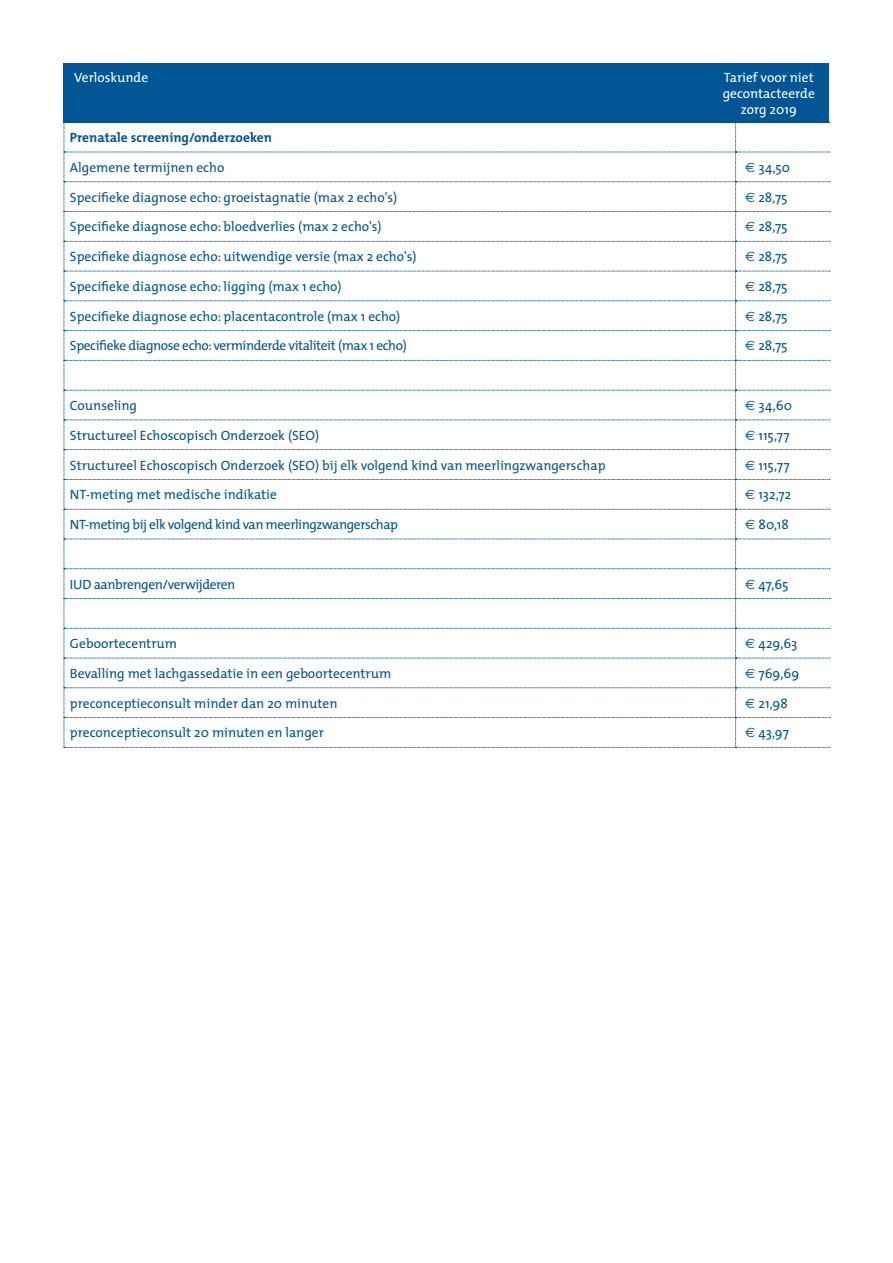
<style>
.page{position:relative;width:893px;height:1263px;background:#fff}
.page>*{position:absolute;margin:0;border:0;box-sizing:border-box;transform-origin:0 0}
.t1{font:13.5px "The Mix";color:#005595}
.t2{font:13.5px "The Mix";letter-spacing:-.03em;color:#005595}
.t3{font:13.5px/16.2px "The Mix";color:#fff;text-align:center}
.t4{font:700 13.5px "The Mix";color:#005595}
.s1{font-family:"Euro Sans"}
</style>
<div class="page">
<svg style="left:64px;top:122px;width:766px;height:626px"></svg>
<div style="left:64px;top:64px;width:765px;height:59px;background:#005595"></div>
<p class="t3" style="left:74px;top:69px;width:75px">Verloskunde</p>
<p class="t3" style="left:723px;top:69px;width:94px">Tarief voor niet gecontacteerde zorg 2019</p>
<p class="t4" style="left:70px;top:126px;width:203px">Prenatale screening/onderzoeken</p>
<p class="t1" style="left:70px;top:156px;width:156px">Algemene termijnen echo</p>
<p class="t1" style="left:745px;top:156px;width:46px"><span class="s1">€</span> 34,50</p>
<p class="t1" style="left:70px;top:186px;width:329px">Specifieke diagnose echo: groeistagnatie (max 2 echo's)</p>
<p class="t1" style="left:745px;top:186px;width:44px"><span class="s1">€</span> 28,75</p>
<p class="t1" style="left:70px;top:216px;width:313px">Specifieke diagnose echo: bloedverlies (max 2 echo's)</p>
<p class="t1" style="left:745px;top:216px;width:44px"><span class="s1">€</span> 28,75</p>
<p class="t1" style="left:70px;top:245px;width:348px">Specifieke diagnose echo: uitwendige versie (max 2 echo's)</p>
<p class="t1" style="left:745px;top:245px;width:44px"><span class="s1">€</span> 28,75</p>
<p class="t1" style="left:70px;top:275px;width:273px">Specifieke diagnose echo: ligging (max 1 echo)</p>
<p class="t1" style="left:745px;top:275px;width:44px"><span class="s1">€</span> 28,75</p>
<p class="t1" style="left:70px;top:305px;width:332px">Specifieke diagnose echo: placentacontrole (max 1 echo)</p>
<p class="t1" style="left:745px;top:305px;width:44px"><span class="s1">€</span> 28,75</p>
<p class="t2" style="left:70px;top:335px;width:338px">Specifieke diagnose echo: verminderde vitaliteit (max 1 echo)</p>
<p class="t1" style="left:745px;top:335px;width:44px"><span class="s1">€</span> 28,75</p>
<p class="t1" style="left:70px;top:394px;width:69px">Counseling</p>
<p class="t1" style="left:745px;top:394px;width:49px"><span class="s1">€</span> 34,60</p>
<p class="t1" style="left:70px;top:424px;width:251px">Structureel Echoscopisch Onderzoek (SEO)</p>
<p class="t1" style="left:745px;top:424px;width:46px"><span class="s1">€</span> 115,77</p>
<p class="t1" style="left:70px;top:454px;width:537px">Structureel Echoscopisch Onderzoek (SEO) bij elk volgend kind van meerlingzwangerschap</p>
<p class="t1" style="left:745px;top:454px;width:46px"><span class="s1">€</span> 115,77</p>
<p class="t1" style="left:70px;top:483px;width:209px">NT-meting met medische indikatie</p>
<p class="t1" style="left:745px;top:483px;width:48px"><span class="s1">€</span> 132,72</p>
<p class="t2" style="left:70px;top:513px;width:330px">NT-meting bij elk volgend kind van meerlingzwangerschap</p>
<p class="t1" style="left:745px;top:513px;width:45px"><span class="s1">€</span> 80,18</p>
<p class="t2" style="left:70px;top:573px;width:167px">IUD aanbrengen/verwijderen</p>
<p class="t1" style="left:745px;top:573px;width:45px"><span class="s1">€</span> 47,65</p>
<p class="t1" style="left:70px;top:632px;width:109px">Geboortecentrum</p>
<p class="t1" style="left:745px;top:632px;width:54px"><span class="s1">€</span> 429,63</p>
<p class="t1" style="left:70px;top:662px;width:323px">Bevalling met lachgassedatie in een geboortecentrum</p>
<p class="t1" style="left:745px;top:662px;width:56px"><span class="s1">€</span> 769,69</p>
<p class="t1" style="left:70px;top:692px;width:269px">preconceptieconsult minder dan 20 minuten</p>
<p class="t1" style="left:745px;top:692px;width:44px"><span class="s1">€</span> 21,98</p>
<p class="t1" style="left:70px;top:722px;width:255px">preconceptieconsult 20 minuten en langer</p>
<p class="t1" style="left:745px;top:722px;width:45px"><span class="s1">€</span> 43,97</p>
</div>
